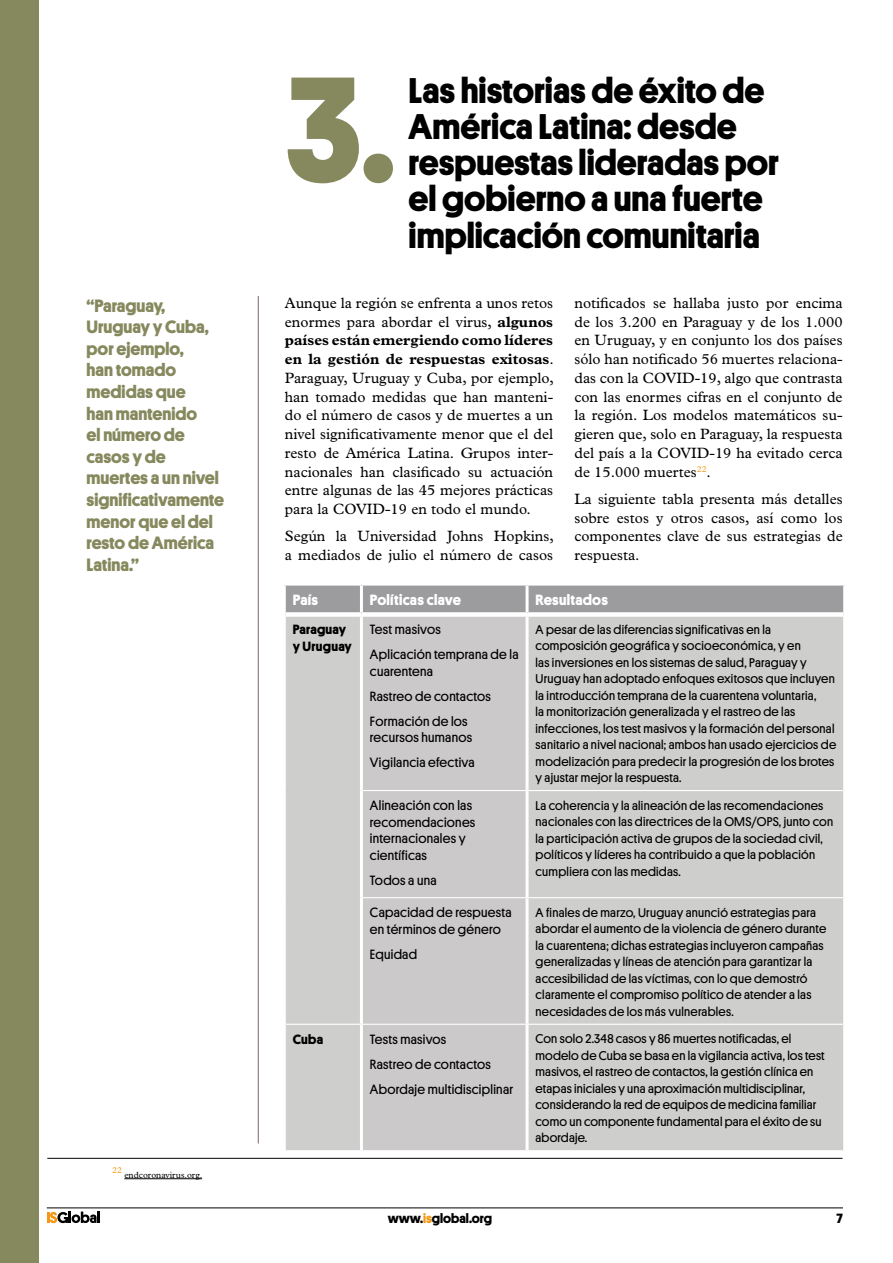
<style>
.page{position:relative;width:893px;height:1263px;background:#fff}
.page>*{position:absolute;margin:0;border:0;box-sizing:border-box;transform-origin:0 0}
.t1{font:700 150px "Platform";color:#86895d}
.t2{font:700 36px/36px "Platform";color:#000}
.t3{font:700 18px/21.6px "Platform";color:#86895d}
.t4{font:15px/18.8px "Plantin";color:#000;text-align:justify}
.t5{font:700 15px "Platform";letter-spacing:.02em;color:#fff}
.t6{font:13.5px/25px "Platform";letter-spacing:.02em;color:#000}
.t7{font:700 13.5px "Platform";color:#000}
.t8{font:700 13.5px/16.5px "Platform";letter-spacing:.02em;color:#000}
.t9{font:12.75px/16.5px "Platform";letter-spacing:.02em;color:#000}
.t10{font:9px "Plantin";color:#000}
.t11{font:8.7px "Plantin";color:#f49712}
.s1{font-weight:700}
.s2{color:#f49712}
</style>
<div class="page">
<svg style="left:47px;top:1211px;width:53px;height:12px"></svg>
<hr style="left:47px;top:1207px;width:796px;height:1px;background:#000">
<div style="left:0;top:0;width:38px;height:1263px;background:#86895d"></div>
<hr style="left:258px;top:296px;width:1px;height:847px;background:#867b77">
<hr style="left:124px;top:1178px;width:78px;height:1px;background:#000">
<hr style="left:47px;top:1158px;width:795px;height:1px;background:#000">
<div style="left:286px;top:586px;width:557px;height:26px;background:#9c9b9d"></div>
<div style="left:286px;top:617px;width:557px;height:533px;background:#cecfcd"></div>
<div style="left:363px;top:617px;width:163px;height:533px;background:#cbc9c9"></div>
<hr style="left:360px;top:586px;width:3px;height:26px;background:#fff">
<hr style="left:526px;top:586px;width:3px;height:26px;background:#fff">
<hr style="left:286px;top:1024px;width:75px;height:1px;background:#fff">
<hr style="left:360px;top:617px;width:3px;height:173px;background:#fff">
<hr style="left:360px;top:790px;width:3px;height:108px;background:#fff">
<hr style="left:360px;top:898px;width:3px;height:126px;background:#fff">
<hr style="left:360px;top:1025px;width:3px;height:125px;background:#fff">
<hr style="left:363px;top:790px;width:164px;height:1px;background:#fff">
<hr style="left:363px;top:897px;width:164px;height:1px;background:#fff">
<hr style="left:361px;top:1024px;width:166px;height:1px;background:#fff">
<hr style="left:526px;top:617px;width:3px;height:173px;background:#fff">
<hr style="left:526px;top:791px;width:3px;height:106px;background:#fff">
<hr style="left:526px;top:898px;width:3px;height:126px;background:#fff">
<hr style="left:526px;top:1025px;width:3px;height:125px;background:#fff">
<hr style="left:527px;top:790px;width:316px;height:1px;background:#fff">
<hr style="left:527px;top:897px;width:316px;height:1px;background:#fff">
<hr style="left:527px;top:1024px;width:316px;height:1px;background:#fff">
<h3 class="t3" style="left:87px;top:293px;width:139px">“Paraguay,<br>Uruguay y Cuba, por ejemplo,<br>han tomado medidas que<br>han mantenido<br>el número de casos y de muertes a un nivel significativamente menor que el del resto de América<br>Latina.”</h3>
<p class="t11" style="left:112px;top:1165px;width:11px">22</p>
<p class="t10" style="left:124px;top:1170px;width:80px">endcoronavirus.org.</p>
<h1 class="t1" style="left:285px;top:20px;width:111px">3.</h1>
<h2 class="t2" style="left:409px;top:71px;width:372px">Las historias de éxito de<br>América Latina: desde respuestas lideradas por el gobierno a una fuerte implicación comunitaria</h2>
<p class="t4" style="left:285px;top:293px;width:270px">Aunque la región se enfrenta a unos retos enormes para abordar el virus, <span class="s1">algunos países están emergiendo como líderes en la gestión de respuestas exitosas</span>.<br>Paraguay, Uruguay y Cuba, por ejemplo, han tomado medidas que han manteni&shy;do el número de casos y de muertes a un nivel significativamente menor que el del resto de América Latina. Grupos inter&shy;nacionales han clasificado su actuación entre algunas de las 45 mejores prácticas para la COVID-19 en todo el mundo.</p>
<p class="t4" style="left:285px;top:527px;width:270px">Según la Universidad Johns Hopkins, a mediados de julio el número de casos</p>
<p class="t4" style="left:574px;top:293px;width:270px">notificados se hallaba justo por encima de los 3.200 en Paraguay y de los 1.000 en Uruguay, y en conjunto los dos países sólo han notificado 56 muertes relaciona&shy;das con la COVID-19, algo que contrasta con las enormes cifras en el conjunto de la región. Los modelos matemáticos su&shy;gieren que, solo en Paraguay, la respuesta del país a la COVID-19 ha evitado cerca de 15.000 muertes<sup>22</sup>.</p>
<p class="t4" style="left:574px;top:489px;width:270px">La siguiente tabla presenta más detalles sobre estos y otros casos, así como los componentes clave de sus estrategias de respuesta.</p>
<p class="t5" style="left:293px;top:589px;width:27px">País</p>
<p class="t5" style="left:370px;top:589px;width:93px">Políticas clave</p>
<p class="t5" style="left:536px;top:589px;width:74px">Resultados</p>
<p class="t8" style="left:293px;top:620px;width:61px">Paraguay y Uruguay</p>
<p class="t6" style="left:370px;top:616px;width:150px">Test masivos<br>Aplicación temprana de la</p>
<p class="t6" style="left:370px;top:658px;width:123px">cuarentena<br>Rastreo de contactos<br>Formación de los</p>
<p class="t6" style="left:370px;top:724px;width:106px">recursos humanos<br>Vigilancia efectiva</p>
<p class="t9" style="left:536px;top:620px;width:302px">A pesar de las diferencias significativas en la composición geográfica y socioeconómica, y en<br>las inversiones en los sistemas de salud, Paraguay y Uruguay han adoptado enfoques exitosos que incluyen la introducción temprana de la cuarentena voluntaria,<br>la monitorización generalizada y el rastreo de las infecciones, los test masivos y la formación del personal sanitario a nivel nacional; ambos han usado ejercicios de modelización para predecir la progresión de los brotes y ajustar mejor la respuesta.</p>
<p class="t6" style="left:370px;top:796px;width:107px;line-height:16.5px">Alineación con las recomendaciones internacionales y científicas</p>
<p class="t6" style="left:370px;top:867px;width:68px">Todos a una</p>
<p class="t6" style="left:370px;top:903px;width:143px;line-height:16.5px">Capacidad de respuesta en términos de género</p>
<p class="t6" style="left:370px;top:941px;width:49px">Equidad</p>
<p class="t9" style="left:536px;top:796px;width:299px">La coherencia y la alineación de las recomendaciones nacionales con las directrices de la OMS/OPS, junto con la participación activa de grupos de la sociedad civil, políticos y líderes ha contribuido a que la población cumpliera con las medidas.</p>
<p class="t9" style="left:536px;top:903px;width:292px">A finales de marzo, Uruguay anunció estrategias para abordar el aumento de la violencia de género durante la cuarentena; dichas estrategias incluyeron campañas generalizadas y líneas de atención para garantizar la accesibilidad de las víctimas, con lo que demostró claramente el compromiso político de atender a las necesidades de los más vulnerables.</p>
<p class="t7" style="left:293px;top:1029px;width:32px">Cuba</p>
<p class="t6" style="left:370px;top:1026px;width:145px">Tests masivos<br>Rastreo de contactos<br>Abordaje multidisciplinar</p>
<p class="t9" style="left:536px;top:1030px;width:291px">Con solo 2.348 casos y 86 muertes notificadas, el modelo de Cuba se basa en la vigilancia activa, los test masivos, el rastreo de contactos, la gestión clínica en etapas iniciales y una aproximación multidisciplinar, considerando la red de equipos de medicina familiar como un componente fundamental para el éxito de su abordaje.</p>
<p class="t7" style="left:388px;top:1208px;width:106px">www.<span class="s2">is</span>global.org</p>
<p class="t7" style="left:836px;top:1208px;width:8px">7</p>
</div>
